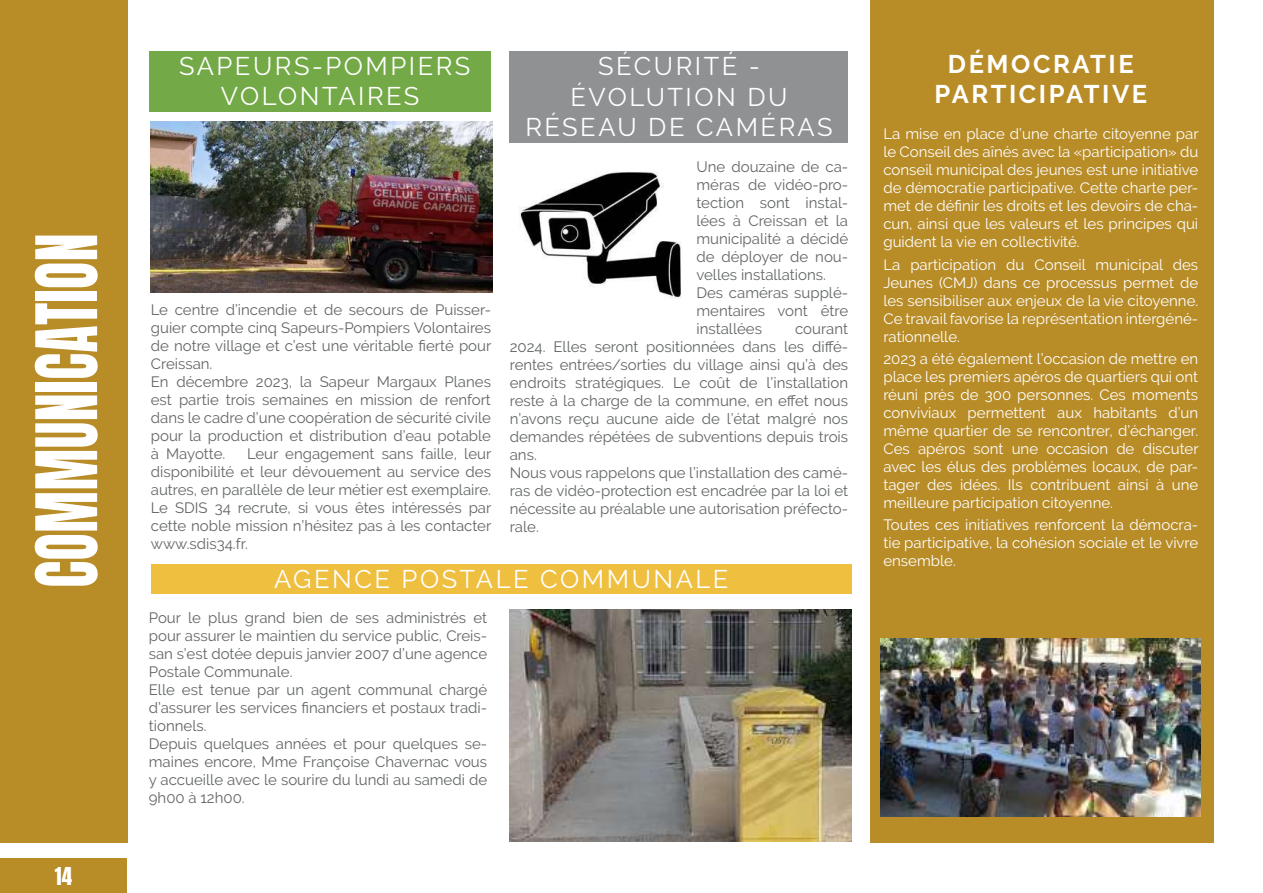
<style>
.page{position:relative;width:1263px;height:893px;background:#fff}
.page>*{position:absolute;margin:0;border:0;box-sizing:border-box;transform-origin:0 0}
.t1{font:72px "Anton";letter-spacing:.01em;color:#fff;scale:.78 1}
.t2{font:25.5px/30.6px "Raleway";letter-spacing:.1em;color:#fff;text-align:center}
.t3{font:700 25.5px/30.6px "Raleway";letter-spacing:.1em;color:#fff;text-align:center}
.t4{font:21px "Anton";color:#fff}
.t5{font:15px/18px "Raleway";color:#626566}
.t6{font:15px/18px "Raleway";color:#fff;text-align:justify}
</style>
<div class="page">
<div style="left:870px;top:0;width:344px;height:842px;background:#b88c27"></div>
<div style="left:0;top:0;width:128px;height:842px;background:#b88c27"></div>
<img style="left:151px;top:121px;width:341px;height:172px">
<div style="left:149px;top:51px;width:342px;height:60px;background:#73a946"></div>
<div style="left:151px;top:564px;width:701px;height:30px;background:#efbf40"></div>
<img style="left:510px;top:609px;width:342px;height:233px">
<img style="left:881px;top:639px;width:320px;height:177px">
<div style="left:510px;top:51px;width:338px;height:91px;background:#8f9192"></div>
<div style="left:0;top:859px;width:127px;height:34px;background:#b88c27"></div>
<img style="left:519px;top:172px;width:163px;height:127px">
<h1 class="t1" style="left:30px;top:587px;width:455px;rotate:-90deg">COMMUNICATION</h1>
<h3 class="t4" style="left:55px;top:865px;width:19px">14</h3>
<h2 class="t2" style="left:179px;top:50px;width:293px">SAPEURS-POMPIERS<br>VOLONTAIRES</h2>
<p class="t5" style="left:151px;top:300px;width:342px">Le centre d’incendie et de secours de Puisser&shy;guier compte cinq Sapeurs-Pompiers Volontaires de notre village et c’est une véritable fierté pour Creissan.<br>En décembre 2023, la Sapeur Margaux Planes est partie trois semaines en mission de renfort dans le cadre d’une coopération de sécurité civile pour la production et distribution d’eau potable à Mayotte.</p>
<p class="t5" style="left:151px;top:444px;width:342px;text-align:justify;text-indent:96px">Leur engagement sans faille, leur disponibilité et leur dévouement au service des autres, en parallèle de leur métier est exemplaire.<br>Le SDIS 34 recrute, si vous êtes intéressés par cette noble mission n’hésitez pas à les contacter www.sdis34.fr.</p>
<h2 class="t2" style="left:525px;top:51px;width:309px">SÉCURITÉ -<br>ÉVOLUTION DU<br>RÉSEAU DE CAMÉRAS</h2>
<p class="t5" style="left:696px;top:158px;width:153px">Une douzaine de ca&shy;méras de vidéo-pro&shy;tection sont instal&shy;lées à Creissan et la municipalité a décidé de déployer de nou&shy;velles installations.<br>Des caméras supplé&shy;mentaires vont être installées</p>
<p class="t5" style="left:510px;top:320px;width:340px;text-indent:285px">courant 2024. Elles seront positionnées dans les diffé&shy;rentes entrées/sorties du village ainsi qu’à des endroits stratégiques. Le coût de l’installation reste à la charge de la commune, en effet nous n’avons reçu aucune aide de l’état malgré nos demandes répétées de subventions depuis trois ans.<br>Nous vous rappelons que l’installation des camé&shy;ras de vidéo-protection est encadrée par la loi et nécessite au préalable une autorisation préfecto&shy;rale.</p>
<h2 class="t2" style="left:274px;top:564px;width:456px">AGENCE POSTALE COMMUNALE</h2>
<p class="t5" style="left:149px;top:609px;width:340px">Pour le plus grand bien de ses administrés et pour assurer le maintien du service public, Creis&shy;san s’est dotée depuis janvier 2007 d’une agence Postale Communale.<br>Elle est tenue par un agent communal chargé d’assurer les services financiers et postaux tradi&shy;tionnels.<br>Depuis quelques années et pour quelques se&shy;maines encore, Mme Françoise Chavernac vous y accueille avec le sourire du lundi au samedi de 9h00 à 12h00.</p>
<h2 class="t3" style="left:934px;top:49px;width:214px">DÉMOCRATIE<br>PARTICIPATIVE</h2>
<p class="t6" style="left:883px;top:125px;width:317px">La mise en place d’une charte citoyenne par le Conseil des aînés avec la «participation» du conseil municipal des jeunes est une initiative de démocratie participative. Cette charte per&shy;met de définir les droits et les devoirs de cha&shy;cun, ainsi que les valeurs et les principes qui guident la vie en collectivité.</p>
<p class="t6" style="left:883px;top:255px;width:316px">La participation du Conseil municipal des Jeunes (CMJ) dans ce processus permet de les sensibiliser aux enjeux de la vie citoyenne.<br>Ce travail favorise la représentation intergéné&shy;rationnelle.</p>
<p class="t6" style="left:883px;top:350px;width:317px">2023 a été également l’occasion de mettre en place les premiers apéros de quartiers qui ont réuni près de 300 personnes. Ces moments conviviaux permettent aux habitants d’un même quartier de se rencontrer, d’échanger.<br>Ces apéros sont une occasion de discuter avec les élus des problèmes locaux, de par&shy;tager des idées. Ils contribuent ainsi à une meilleure participation citoyenne.</p>
<p class="t6" style="left:883px;top:516px;width:316px">Toutes ces initiatives renforcent la démocra&shy;tie participative, la cohésion sociale et le vivre ensemble.</p>
</div>
